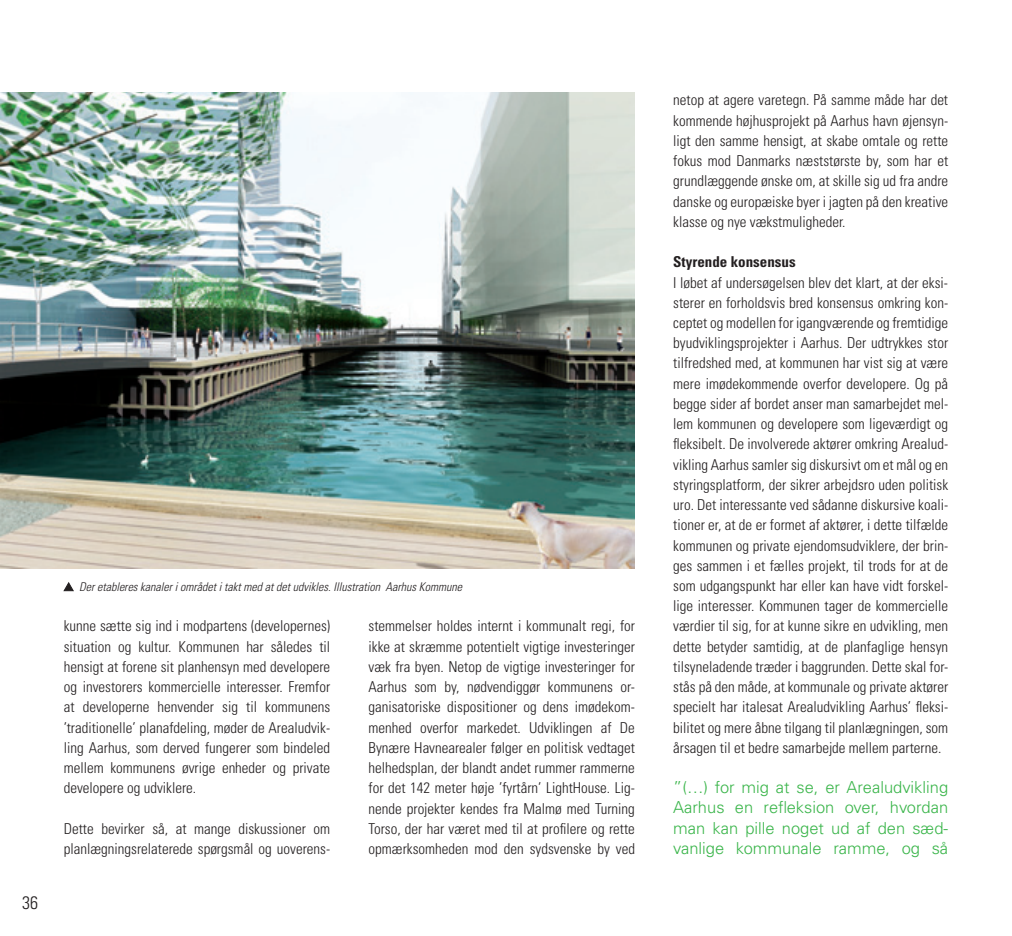
<style>
.page{position:relative;width:1012px;height:936px;background:#fff}
.page>*{position:absolute;margin:0;border:0;box-sizing:border-box;transform-origin:0 0}
.t1{font:300 condensed 18px "Univers LT Std";color:#231f20}
.t2{font:300 16.5px/20.2px "Univers LT Std";color:#3ab54a;text-align:justify}
.t3{font:300 condensed 15px/20.2px "Univers LT Std";color:#231f20;text-align:justify}
.t4{font:italic 300 condensed 12px "Univers LT Std";color:#231f20}
.s1{font-weight:700}
</style>
<div class="page">
<img style="left:0;top:92px;width:635px;height:476px">
<svg style="left:63px;top:582px;width:11px;height:9px"></svg>
<p class="t1" style="left:22px;top:891px;width:17px">36</p>
<p class="t4" style="left:79px;top:579px;width:385px">Der etableres kanaler i området i takt med at det udvikles. Illustration Aarhus Kommune</p>
<p class="t3" style="left:64px;top:616px;width:268px">kunne sætte sig ind i modpartens (developernes) situation og kultur. Kommunen har således til hensigt at forene sit planhensyn med developere og investorers kommercielle interesser. Fremfor at developerne henvender sig til kommunens ’traditionelle’ planafdeling, møder de Arealudvik&shy;ling Aarhus, som derved fungerer som bindeled mellem kommunens øvrige enheder og private developere og udviklere.</p>
<p class="t3" style="left:64px;top:818px;width:268px">Dette bevirker så, at mange diskussioner om planlægningsrelaterede spørgsmål og uoverens-</p>
<p class="t3" style="left:369px;top:616px;width:268px">stemmelser holdes internt i kommunalt regi, for ikke at skræmme potentielt vigtige investeringer væk fra byen. Netop de vigtige investeringer for Aarhus som by, nødvendiggør kommunens or&shy;ganisatoriske dispositioner og dens imødekom&shy;menhed overfor markedet. Udviklingen af De Bynære Havnearealer følger en politisk vedtaget helhedsplan, der blandt andet rummer rammerne for det 142 meter høje ’fyrtårn’ LightHouse. Lig&shy;nende projekter kendes fra Malmø med Turning Torso, der har været med til at profilere og rette opmærksomheden mod den sydsvenske by ved</p>
<p class="t3" style="left:673px;top:90px;width:276px">netop at agere varetegn. På samme måde har det kommende højhusprojekt på Aarhus havn øjensyn&shy;ligt den samme hensigt, at skabe omtale og rette fokus mod Danmarks næststørste by, som har et grundlæggende ønske om, at skille sig ud fra andre danske og europæiske byer i jagten på den kreative klasse og nye vækstmuligheder.</p>
<p class="t3" style="left:673px;top:252px;width:276px;text-align:left"><span class="s1">Styrende konsensus<br></span>I løbet af undersøgelsen blev det klart, at der eksi&shy;sterer en forholdsvis bred konsensus omkring kon&shy;ceptet og modellen for igangværende og fremtidige byudviklingsprojekter i Aarhus. Der udtrykkes stor tilfredshed med, at kommunen har vist sig at være mere imødekommende overfor developere. Og på begge sider af bordet anser man samarbejdet mel&shy;lem kommunen og developere som ligeværdigt og fleksibelt. De involverede aktører omkring Arealud&shy;vikling Aarhus samler sig diskursivt om et mål og en styringsplatform, der sikrer arbejdsro uden politisk uro. Det interessante ved sådanne diskursive koali&shy;tioner er, at de er formet af aktører, i dette tilfælde kommunen og private ejendomsudviklere, der brin&shy;ges sammen i et fælles projekt, til trods for at de som udgangspunkt har eller kan have vidt forskel&shy;lige interesser. Kommunen tager de kommercielle værdier til sig, for at kunne sikre en udvikling, men dette betyder samtidig, at de planfaglige hensyn tilsyneladende træder i baggrunden. Dette skal for&shy;stås på den måde, at kommunale og private aktører specielt har italesat Arealudvikling Aarhus’ fleksi&shy;bilitet og mere åbne tilgang til planlægningen, som årsagen til et bedre samarbejde mellem parterne.</p>
<p class="t2" style="left:673px;top:777px;width:276px">”(…) for mig at se, er Arealudvikling Aarhus en refleksion over, hvordan man kan pille noget ud af den sæd&shy;vanlige kommunale ramme, og så</p>
</div>
